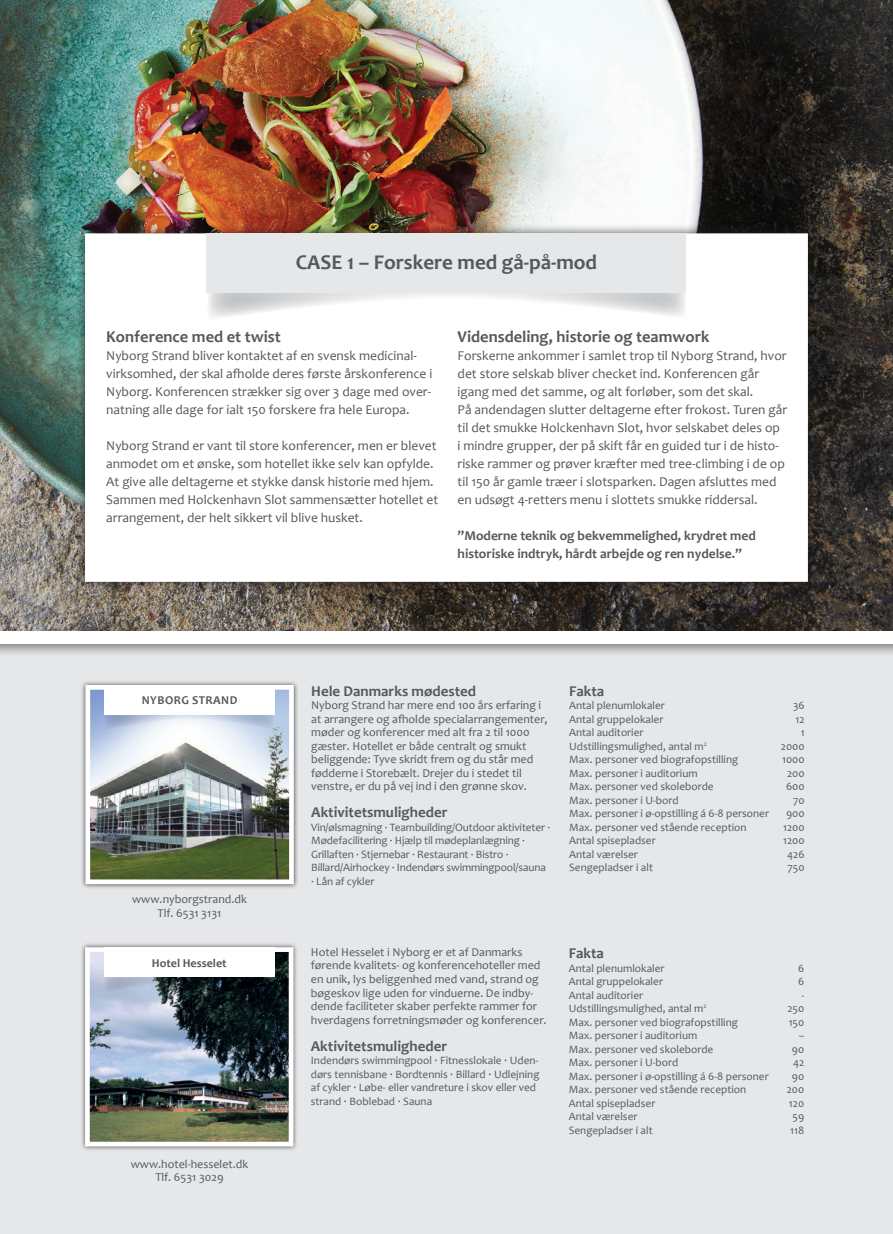
<style>
.page{position:relative;width:893px;height:1234px;background:#fff}
.page>*{position:absolute;margin:0;border:0;box-sizing:border-box;transform-origin:0 0}
.t1{font:700 21px "Candara";color:#57585a}
.t2{font:700 16.5px "Candara";color:#57585a}
.t3{font:700 15px "Candara";color:#57585a}
.t4{font:13.5px/18px "Candara";color:#57585a}
.t5{font:700 13.5px/18px "Candara";color:#57585a}
.t6{font:12px/13.5px "Candara";color:#57585a}
.t7{font:700 12px "Candara";color:#57585a}
.t8{font:700 12px "Candara";letter-spacing:.04em;color:#57585a}
.t9{font:11.25px/13.5px "Candara";color:#57585a}
.s1{font-size:12px}
</style>
<div class="page">
<img style="left:0;top:0;width:893px;height:627px">
<div style="left:0;top:631px;width:893px;height:602px;background:#e6e7e9"></div>
<div style="left:80px;top:679px;width:219px;height:209px;background:#231f20;opacity:.75"></div>
<img style="left:91px;top:690px;width:197px;height:188px">
<div style="left:85px;top:684px;width:209px;height:200px;border:5px solid #fff"></div>
<svg style="left:105px;top:714px;width:169px;height:16px"></svg>
<div style="left:105px;top:684px;width:170px;height:30px;background:#fff"></div>
<div style="left:76px;top:224px;width:742px;height:367px;background:#231f20;opacity:.75"></div>
<div style="left:85px;top:233px;width:723px;height:348px;background:#fff"></div>
<svg style="left:208px;top:293px;width:477px;height:24px"></svg>
<div style="left:207px;top:233px;width:479px;height:60px;background:#e6e7e9"></div>
<div style="left:0;top:627px;width:893px;height:30px;background:#231f20;opacity:.5"></div>
<div style="left:0;top:631px;width:893px;height:12px;background:#fff"></div>
<div style="left:80px;top:941px;width:219px;height:209px;background:#231f20;opacity:.75"></div>
<img style="left:91px;top:953px;width:196px;height:187px">
<div style="left:85px;top:947px;width:208px;height:199px;border:5px solid #fff"></div>
<svg style="left:104px;top:976px;width:170px;height:16px;background:#4d575f"></svg>
<div style="left:104px;top:947px;width:170px;height:29px;background:#fff"></div>
<p class="t1" style="left:296px;top:249px;width:303px">CASE 1 – Forskere med gå-på-mod</p>
<p class="t2" style="left:106px;top:326px;width:176px">Konference med et twist</p>
<p class="t4" style="left:106px;top:346px;width:328px">Nyborg Strand bliver kontaktet af en svensk medicinal&shy;virksomhed, der skal afholde deres første årskonference i Nyborg. Konferencen strækker sig over 3 dage med over&shy;natning alle dage for ialt 150 forskere fra hele Europa.</p>
<p class="t4" style="left:106px;top:436px;width:332px">Nyborg Strand er vant til store konferencer, men er blevet anmodet om et ønske, som hotellet ikke selv kan opfylde.<br>At give alle deltagerne et stykke dansk historie med hjem.</p>
<p class="t4" style="left:106px;top:490px;width:334px">Sammen med Holckenhavn Slot sammensætter hotellet et arrangement, der helt sikkert vil blive husket.</p>
<p class="t2" style="left:458px;top:326px;width:253px">Vidensdeling, historie og teamwork</p>
<p class="t4" style="left:458px;top:346px;width:331px">Forskerne ankommer i samlet trop til Nyborg Strand, hvor det store selskab bliver checket ind. Konferencen går igang med det samme, og alt forløber, som det skal.</p>
<p class="t4" style="left:458px;top:400px;width:331px">På andendagen slutter deltagerne efter frokost. Turen går til det smukke Holckenhavn Slot, hvor selskabet deles op<br>i mindre grupper, der på skift får en guided tur i de histo&shy;riske rammer og prøver kræfter med tree-climbing i de op til 150 år gamle træer i slotsparken. Dagen afsluttes med en udsøgt 4-retters menu i slottets smukke riddersal.</p>
<p class="t5" style="left:458px;top:526px;width:300px">”Moderne teknik og bekvemmelighed, krydret med historiske indtryk, hårdt arbejde og ren nydelse.”</p>
<p class="t8" style="left:142px;top:692px;width:97px">NYBORG STRAND</p>
<p class="t6" style="left:132px;top:892px;width:116px">www.nyborgstrand.dk</p>
<p class="t6" style="left:158px;top:905px;width:65px">Tlf. 6531 3131</p>
<p class="t7" style="left:152px;top:954px;width:76px">Hotel Hesselet</p>
<p class="t6" style="left:131px;top:1156px;width:119px">www.hotel-hesselet.dk</p>
<p class="t6" style="left:155px;top:1170px;width:70px">Tlf. 6531 3029</p>
<p class="t3" style="left:311px;top:681px;width:166px">Hele Danmarks mødested</p>
<p class="t6" style="left:311px;top:698px;width:231px">Nyborg Strand har mere end 100 års erfaring i</p>
<p class="t6" style="left:311px;top:712px;width:238px">at arrangere og afholde specialarrangementer,</p>
<p class="t6" style="left:311px;top:725px;width:220px">møder og konferencer med alt fra 2 til 1000</p>
<p class="t6" style="left:311px;top:739px;width:217px">gæster. Hotellet er både centralt og smukt</p>
<p class="t6" style="left:311px;top:752px;width:224px">beliggende: Tyve skridt frem og du står med</p>
<p class="t6" style="left:311px;top:766px;width:217px">fødderne i Storebælt. Drejer du i stedet til venstre, er du på vej ind i den grønne skov.</p>
<p class="t3" style="left:311px;top:803px;width:138px">Aktivitetsmuligheder</p>
<p class="t9" style="left:311px;top:820px;width:240px">Vin/ølsmagning · Teambuilding/Outdoor aktiviteter · Mødefacilitering · Hjælp til mødeplanlægning · Grillaften · Stjernebar · Restaurant · Bistro · Billard/Airhockey · Indendørs swimmingpool/sauna · Lån af cykler</p>
<p class="t3" style="left:569px;top:681px;width:37px">Fakta</p>
<p class="t9" style="left:569px;top:698px;width:97px">Antal plenumlokaler</p>
<p class="t9" style="left:793px;top:698px;width:13px">36</p>
<p class="t9" style="left:569px;top:712px;width:96px">Antal gruppelokaler</p>
<p class="t9" style="left:795px;top:712px;width:11px">12</p>
<p class="t9" style="left:569px;top:725px;width:76px">Antal auditorier</p>
<p class="t9" style="left:801px;top:725px;width:5px">1</p>
<p class="t9" style="left:569px;top:739px;width:139px">Udstillingsmulighed, antal m<sup>2</sup></p>
<p class="t9" style="left:781px;top:739px;width:25px">2000</p>
<p class="t9" style="left:569px;top:752px;width:171px">Max. personer ved biografopstilling</p>
<p class="t9" style="left:782px;top:752px;width:24px">1000</p>
<p class="t9" style="left:569px;top:766px;width:130px">Max. personer i auditorium</p>
<p class="t9" style="left:787px;top:766px;width:19px">200</p>
<p class="t9" style="left:569px;top:779px;width:146px">Max. personer ved skoleborde</p>
<p class="t9" style="left:786px;top:779px;width:20px">600</p>
<p class="t9" style="left:569px;top:793px;width:111px">Max. personer i U-bord</p>
<p class="t9" style="left:793px;top:793px;width:13px">70</p>
<p class="t9" style="left:569px;top:806px;width:201px">Max. personer i ø-opstilling á 6-8 personer</p>
<p class="t9" style="left:786px;top:806px;width:20px">900</p>
<p class="t9" style="left:569px;top:820px;width:179px">Max. personer ved stående reception</p>
<p class="t9" style="left:783px;top:820px;width:23px">1200</p>
<p class="t9" style="left:569px;top:833px;width:88px">Antal spisepladser</p>
<p class="t9" style="left:783px;top:833px;width:23px">1200</p>
<p class="t9" style="left:569px;top:847px;width:70px">Antal værelser</p>
<p class="t9" style="left:787px;top:847px;width:19px">426</p>
<p class="t9" style="left:569px;top:860px;width:85px">Sengepladser i alt</p>
<p class="t9" style="left:788px;top:860px;width:19px">750</p>
<p class="t6" style="left:311px;top:944px;width:237px">Hotel Hesselet i Nyborg er et af Danmarks førende kvalitets- og konferencehoteller med en unik, lys beliggenhed med vand, strand og bøgeskov lige uden for vinduerne. De indby&shy;dende faciliteter skaber perfekte rammer for hverdagens forretningsmøder og konferencer.</p>
<p class="t3" style="left:311px;top:1035px;width:138px">Aktivitetsmuligheder</p>
<p class="t9" style="left:311px;top:1053px;width:230px">Indendørs swimmingpool <span class="s1">·</span> Fitnesslokale <span class="s1">·</span> Uden&shy;dørs tennisbane <span class="s1">·</span> Bordtennis <span class="s1">·</span> Billard <span class="s1">·</span> Udlejning af cykler <span class="s1">·</span> Løbe- eller vandreture i skov eller ved strand <span class="s1">·</span> Boblebad <span class="s1">·</span> Sauna</p>
<p class="t3" style="left:569px;top:943px;width:37px">Fakta</p>
<p class="t9" style="left:569px;top:960px;width:97px">Antal plenumlokaler</p>
<p class="t9" style="left:798px;top:960px;width:8px">6</p>
<p class="t9" style="left:569px;top:974px;width:96px">Antal gruppelokaler</p>
<p class="t9" style="left:798px;top:974px;width:8px">6</p>
<p class="t9" style="left:569px;top:987px;width:76px">Antal auditorier</p>
<p class="t9" style="left:801px;top:987px;width:4px">-</p>
<p class="t9" style="left:569px;top:1001px;width:139px">Udstillingsmulighed, antal m<sup>2</sup></p>
<p class="t9" style="left:787px;top:1001px;width:18px">250</p>
<p class="t9" style="left:569px;top:1014px;width:171px">Max. personer ved biografopstilling</p>
<p class="t9" style="left:789px;top:1014px;width:17px">150</p>
<p class="t9" style="left:569px;top:1028px;width:130px">Max. personer i auditorium</p>
<p class="t9" style="left:799px;top:1028px;width:7px">–</p>
<p class="t9" style="left:569px;top:1041px;width:146px">Max. personer ved skoleborde</p>
<p class="t9" style="left:792px;top:1041px;width:14px">90</p>
<p class="t9" style="left:569px;top:1055px;width:111px">Max. personer i U-bord</p>
<p class="t9" style="left:793px;top:1055px;width:13px">42</p>
<p class="t9" style="left:569px;top:1068px;width:201px">Max. personer i ø-opstilling á 6-8 personer</p>
<p class="t9" style="left:792px;top:1068px;width:14px">90</p>
<p class="t9" style="left:569px;top:1082px;width:179px">Max. personer ved stående reception</p>
<p class="t9" style="left:787px;top:1082px;width:19px">200</p>
<p class="t9" style="left:569px;top:1095px;width:88px">Antal spisepladser</p>
<p class="t9" style="left:789px;top:1095px;width:17px">120</p>
<p class="t9" style="left:569px;top:1109px;width:70px">Antal værelser</p>
<p class="t9" style="left:793px;top:1109px;width:13px">59</p>
<p class="t9" style="left:569px;top:1122px;width:85px">Sengepladser i alt</p>
<p class="t9" style="left:790px;top:1122px;width:16px">118</p>
</div>
